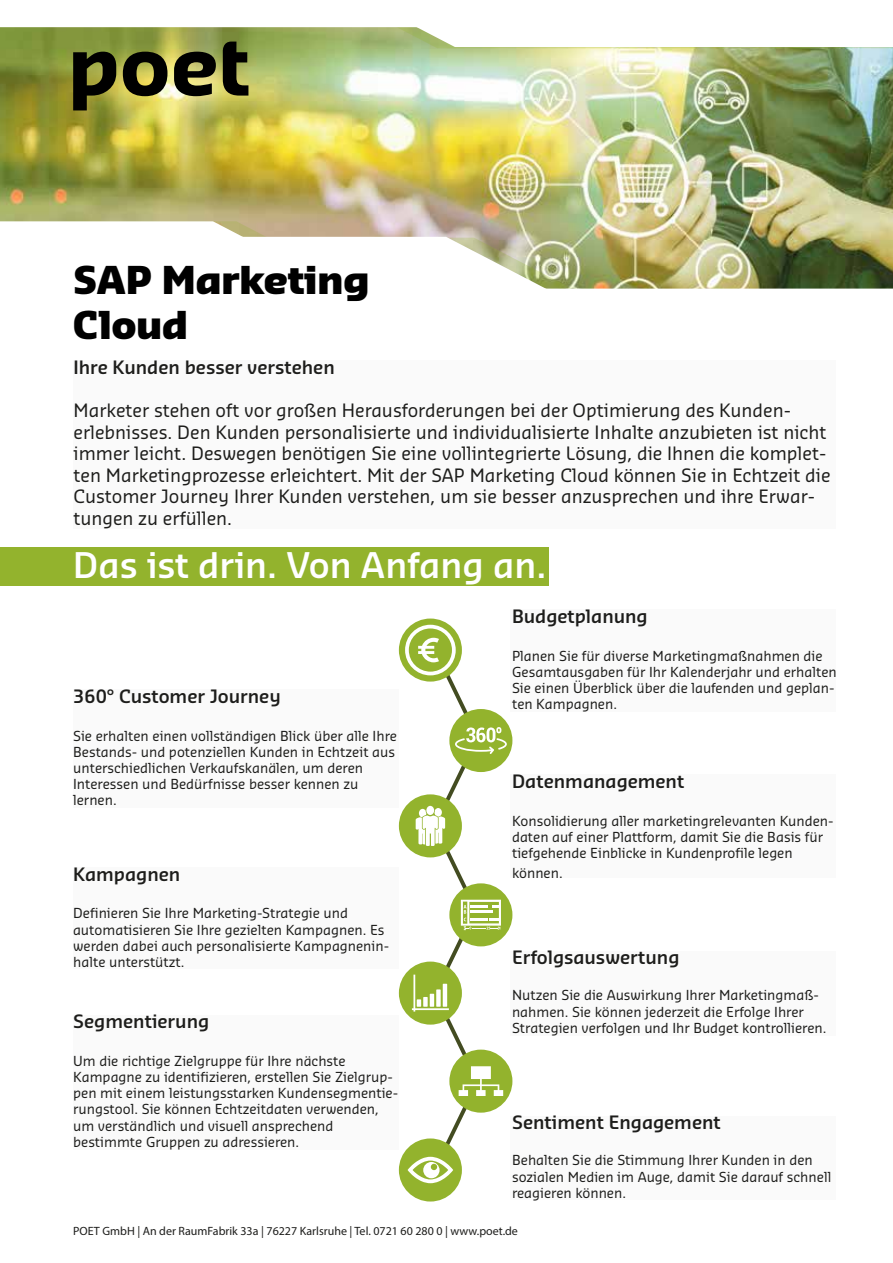
<style>
.page{position:relative;width:893px;height:1263px;background:#fff}
.page>*{position:absolute;margin:0;border:0;box-sizing:border-box;transform-origin:0 0}
.t1{font:900 37.5px/45px "Sansa Pro";color:#000}
.t2{font:600 34.5px "Sansa Pro";color:#fff}
.t3{font:18px/21.6px "Sansa Pro";color:#1d1d1b}
.t4{font:600 18px "Sansa Pro";color:#1d1d1b}
.t5{font:13.5px/16.2px "Sansa Pro";color:#1d1d1b}
.t6{font:12px "Myriad Pro";color:#1d1d1b}
</style>
<div class="page">
<div style="left:73px;top:689px;width:326px;height:119px;background:#f6f6f6"></div>
<img style="left:0;top:110px;width:893px;height:179px">
<svg style="left:0;top:221px;width:615px;height:68px"></svg>
<div style="left:510px;top:774px;width:326px;height:104px;background:#f6f6f6"></div>
<div style="left:73px;top:1014px;width:326px;height:135px;background:#f6f6f6"></div>
<div style="left:73px;top:867px;width:326px;height:101px;background:#f6f6f6"></div>
<div style="left:510px;top:951px;width:326px;height:84px;background:#f6f6f6"></div>
<div style="left:510px;top:609px;width:326px;height:103px;background:#f6f6f6"></div>
<div style="left:510px;top:1116px;width:326px;height:84px;background:#f6f6f6"></div>
<div style="left:73px;top:360px;width:763px;height:168px;background:#f6f6f6"></div>
<div style="left:449px;top:709px;width:63px;height:63px;background:#93b32d;border-radius:50%"></div>
<div style="left:0;top:548px;width:548px;height:38px;background:#93b32d"></div>
<div style="left:449px;top:1049px;width:63px;height:64px;background:#93b32d;border-radius:50%"></div>
<div style="left:449px;top:883px;width:63px;height:63px;background:#93b32d;border-radius:50%"></div>
<div style="left:399px;top:1138px;width:63px;height:63px;background:#93b32d;border-radius:50%"></div>
<div style="left:399px;top:618px;width:63px;height:64px;background:#93b32d;border-radius:50%"></div>
<div style="left:399px;top:961px;width:63px;height:64px;background:#93b32d;border-radius:50%"></div>
<div style="left:399px;top:794px;width:63px;height:63px;background:#93b32d;border-radius:50%"></div>
<svg style="left:405px;top:625px;width:102px;height:558px"></svg>
<div style="left:426px;top:806px;width:8px;height:9px;background:#fff;border-radius:50%"></div>
<img style="left:0;top:27px;width:893px;height:83px">
<h1 class="t1" style="left:73px;top:257px;width:298px">SAP Marketing<br>Cloud</h1>
<h3 class="t4" style="left:74px;top:355px;width:263px">Ihre Kunden besser verstehen</h3>
<p class="t3" style="left:74px;top:399px;width:758px">Marketer stehen oft vor großen Herausforderungen bei der Optimierung des Kunden&shy;erlebnisses. Den Kunden personalisierte und individualisierte Inhalte anzubieten ist nicht immer leicht. Deswegen benötigen Sie eine vollintegrierte Lösung, die Ihnen die komplet&shy;ten Marketingprozesse erleichtert. Mit der SAP Marketing Cloud können Sie in Echtzeit die Customer Journey Ihrer Kunden verstehen, um sie besser anzusprechen und ihre Erwar&shy;tungen zu erfüllen.</p>
<h2 class="t2" style="left:73px;top:541px;width:475px">Das ist drin. Von Anfang an.</h2>
<h3 class="t4" style="left:73px;top:684px;width:209px">360° Customer Journey</h3>
<p class="t5" style="left:73px;top:727px;width:325px">Sie erhalten einen vollständigen Blick über alle Ihre Bestands- und potenziellen Kunden in Echtzeit aus unterschiedlichen Verkaufskanälen, um deren Interessen und Bedürfnisse besser kennen zu lernen.</p>
<h3 class="t4" style="left:73px;top:861px;width:109px">Kampagnen</h3>
<p class="t5" style="left:73px;top:905px;width:318px">Definieren Sie Ihre Marketing-Strategie und automatisieren Sie Ihre gezielten Kampagnen. Es werden dabei auch personalisierte Kampagnenin&shy;halte unterstützt.</p>
<h3 class="t4" style="left:73px;top:1009px;width:138px">Segmentierung</h3>
<p class="t5" style="left:73px;top:1052px;width:327px">Um die richtige Zielgruppe für Ihre nächste Kampagne zu identifizieren, erstellen Sie Zielgrup&shy;pen mit einem leistungsstarken Kundensegmentie&shy;rungstool. Sie können Echtzeitdaten verwenden, um verständlich und visuell ansprechend bestimmte Gruppen zu adressieren.</p>
<h3 class="t4" style="left:512px;top:604px;width:137px">Budgetplanung</h3>
<p class="t5" style="left:512px;top:647px;width:326px">Planen Sie für diverse Marketingmaßnahmen die Gesamtausgaben für Ihr Kalenderjahr und erhalten Sie einen Überblick über die laufenden und geplan&shy;ten Kampagnen.</p>
<h3 class="t4" style="left:512px;top:769px;width:174px">Datenmanagement</h3>
<p class="t5" style="left:512px;top:812px;width:323px">Konsolidierung aller marketingrelevanten Kunden&shy;daten auf einer Plattform, damit Sie die Basis für tiefgehende Einblicke in Kundenprofile legen</p>
<p class="t5" style="left:512px;top:865px;width:52px">können.</p>
<h3 class="t4" style="left:512px;top:945px;width:169px">Erfolgsauswertung</h3>
<p class="t5" style="left:512px;top:987px;width:316px">Nutzen Sie die Auswirkung Ihrer Marketingmaß&shy;nahmen. Sie können jederzeit die Erfolge Ihrer<br>Strategien verfolgen und Ihr Budget kontrollieren.</p>
<h3 class="t4" style="left:512px;top:1110px;width:210px">Sentiment Engagement</h3>
<p class="t5" style="left:512px;top:1152px;width:321px">Behalten Sie die Stimmung Ihrer Kunden in den sozialen Medien im Auge, damit Sie darauf schnell reagieren können.</p>
<p class="t6" style="left:73px;top:1223px;width:446px">POET GmbH | An der RaumFabrik 33a | 76227 Karlsruhe | Tel. 0721 60 280 0 | www.poet.de</p>
</div>
